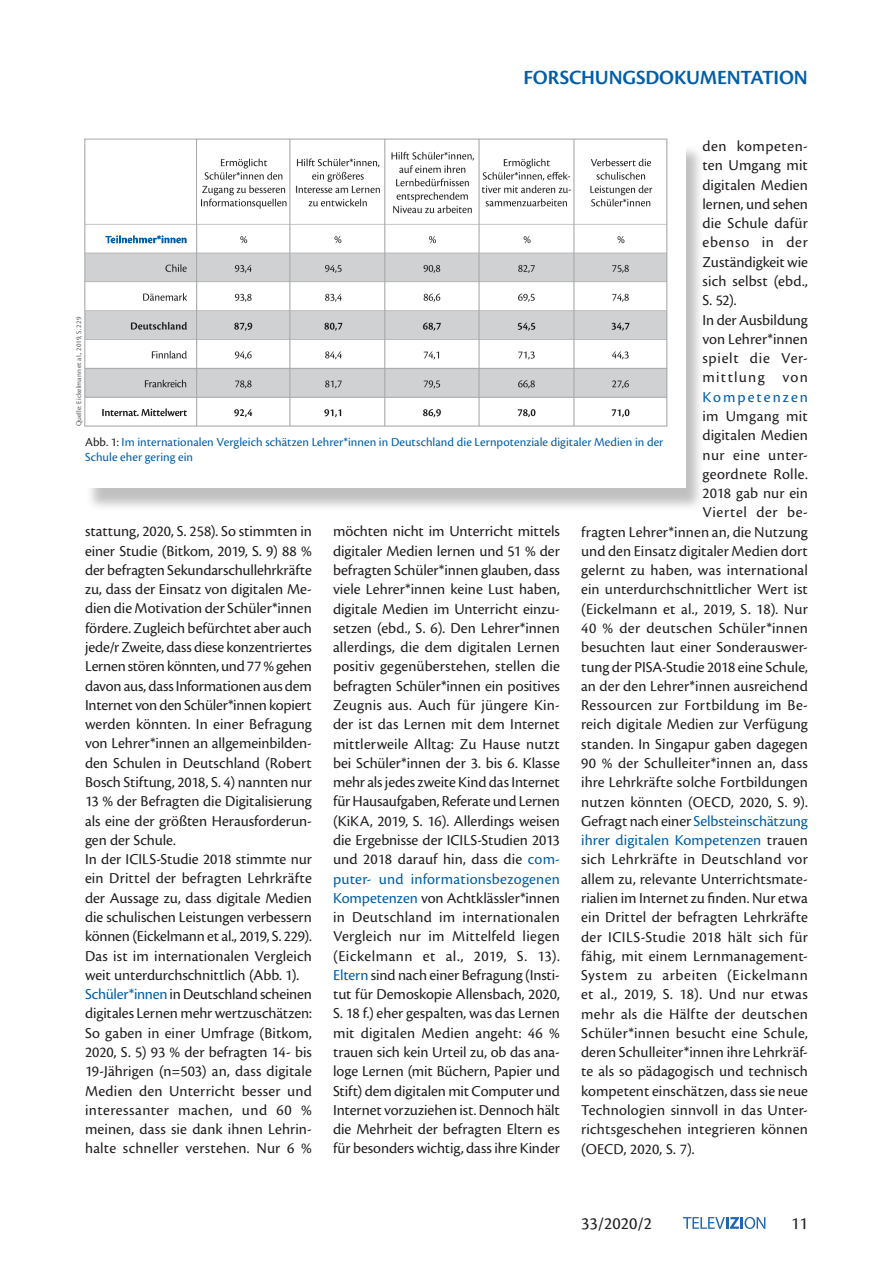
<style>
.page{position:relative;width:893px;height:1263px;background:#fff}
.page>*{position:absolute;margin:0;border:0;box-sizing:border-box;transform-origin:0 0}
.t1{font:600 21px "Cronos Pro";letter-spacing:-.005em;color:#005ea8}
.t2{font:18px "Cronos Pro";color:#231f20}
.t3{font:15.75px/19.4px "Cronos Pro";letter-spacing:.005em;color:#231f20}
.t4{font:15.75px "Cronos Pro";letter-spacing:.005em;color:#005ea8}
.t5{font:15.75px "Cronos Pro";letter-spacing:.04em;color:#231f20}
.t6{font:15.75px "Cronos Pro";letter-spacing:.03em;color:#231f20}
.t7{font:15.75px "Cronos Pro";letter-spacing:.13em;color:#005ea8}
.t8{font:12.75px/15.3px "Cronos Pro";letter-spacing:.005em;color:#005ea8}
.t9{font:7.5px "Cronos Pro";letter-spacing:.015em;color:#57585a}
.s1{color:#231f20}
.s2{color:#005ea8}
</style>
<div class="page">
<svg style="left:683px;top:1217px;width:82px;height:12px"></svg>
<div style="left:86px;top:145px;width:619px;height:366px;background:#231f20;opacity:.28"></div>
<div style="left:85px;top:140px;width:600px;height:348px;background:#fff"></div>
<img style="left:84px;top:138px;width:584px;height:289px">
<h1 class="t1" style="left:523px;top:65px;width:286px">FORSCHUNGSDOKUMENTATION</h1>
<p class="t3" style="left:702px;top:136px;width:107px">den kompeten&shy;ten Umgang mit digitalen Medien lernen, und sehen die Schule dafür ebenso in der<br>Zuständigkeit wie sich selbst (ebd.,<br>S. 52).<br>In der Ausbildung von Lehrer*innen spielt die Ver&shy;mittlung von</p>
<p class="t7" style="left:702px;top:388px;width:107px">Kompetenzen</p>
<p class="t3" style="left:702px;top:406px;width:107px">im Umgang mit</p>
<p class="t3" style="left:702px;top:426px;width:107px">digitalen Medien</p>
<p class="t6" style="left:702px;top:445px;width:107px">nur eine unter-</p>
<p class="t3" style="left:702px;top:464px;width:107px">geordnete Rolle.</p>
<p class="t3" style="left:702px;top:483px;width:107px">2018 gab nur ein</p>
<p class="t5" style="left:702px;top:503px;width:107px">Viertel der be-</p>
<p class="t3" style="left:581px;top:522px;width:228px">fragten Lehrer*innen an, die Nutzung</p>
<p class="t3" style="left:581px;top:541px;width:228px">und den Einsatz digitaler Medien dort</p>
<p class="t3" style="left:581px;top:561px;width:228px">gelernt zu haben, was international</p>
<p class="t3" style="left:581px;top:580px;width:228px">ein unterdurchschnittlicher Wert ist</p>
<p class="t3" style="left:581px;top:599px;width:228px">(Eickelmann et al., 2019, S. 18). Nur</p>
<p class="t3" style="left:581px;top:618px;width:228px">40 % der deutschen Schüler*innen</p>
<p class="t3" style="left:581px;top:638px;width:228px">besuchten laut einer Sonderauswer-</p>
<p class="t3" style="left:581px;top:657px;width:228px">tung der PISA-Studie 2018 eine Schule,</p>
<p class="t3" style="left:581px;top:676px;width:228px">an der den Lehrer*innen ausreichend</p>
<p class="t3" style="left:581px;top:696px;width:228px">Ressourcen zur Fortbildung im Be-</p>
<p class="t3" style="left:581px;top:715px;width:228px">reich digitale Medien zur Verfügung</p>
<p class="t3" style="left:581px;top:734px;width:228px">standen. In Singapur gaben dagegen</p>
<p class="t3" style="left:581px;top:753px;width:228px">90 % der Schulleiter*innen an, dass</p>
<p class="t3" style="left:581px;top:773px;width:228px">ihre Lehrkräfte solche Fortbildungen</p>
<p class="t3" style="left:581px;top:792px;width:228px">nutzen könnten (OECD, 2020, S. 9).</p>
<p class="t4" style="left:581px;top:812px;width:228px"><span class="s1">Gefragt nach einer</span> Selbsteinschätzung</p>
<p class="t4" style="left:581px;top:831px;width:228px">ihrer digitalen Kompetenzen <span class="s1">trauen</span></p>
<p class="t3" style="left:581px;top:850px;width:228px">sich Lehrkräfte in Deutschland vor</p>
<p class="t3" style="left:581px;top:869px;width:228px">allem zu, relevante Unterrichtsmate-</p>
<p class="t3" style="left:581px;top:888px;width:228px">rialien im Internet zu finden. Nur etwa</p>
<p class="t3" style="left:581px;top:908px;width:228px">ein Drittel der befragten Lehrkräfte</p>
<p class="t3" style="left:581px;top:927px;width:228px">der ICILS-Studie 2018 hält sich für</p>
<p class="t3" style="left:581px;top:946px;width:228px">fähig, mit einem Lernmanagement-</p>
<p class="t5" style="left:581px;top:966px;width:228px">System zu arbeiten (Eickelmann</p>
<p class="t3" style="left:581px;top:985px;width:228px">et al., 2019, S. 18). Und nur etwas</p>
<p class="t3" style="left:581px;top:1004px;width:228px">mehr als die Hälfte der deutschen</p>
<p class="t3" style="left:581px;top:1023px;width:228px">Schüler*innen besucht eine Schule,</p>
<p class="t3" style="left:581px;top:1043px;width:228px">deren Schulleiter*innen ihre Lehrkräf-</p>
<p class="t3" style="left:581px;top:1062px;width:228px">te als so pädagogisch und technisch</p>
<p class="t3" style="left:581px;top:1081px;width:228px">kompetent einschätzen, dass sie neue</p>
<p class="t3" style="left:581px;top:1100px;width:228px">Technologien sinnvoll in das Unter-</p>
<p class="t3" style="left:581px;top:1120px;width:228px">richtsgeschehen integrieren können</p>
<p class="t3" style="left:581px;top:1139px;width:115px">(OECD, 2020, S. 7).</p>
<p class="t9" style="left:75px;top:426px;width:111px;rotate:-90deg">Quelle: Eickelmann et aI., 2019, S. 229</p>
<p class="t8" style="left:85px;top:434px;width:580px"><span class="s1">Abb. 1:</span> Im internationalen Vergleich schätzen Lehrer*innen in Deutschland die Lernpotenziale digitaler Medien in der<br>Schule eher gering ein</p>
<p class="t3" style="left:85px;top:522px;width:228px">stattung, 2020, S. 258). So stimmten in einer Studie (Bitkom, 2019, S. 9) 88 % der befragten Sekundarschullehrkräfte zu, dass der Einsatz von digitalen Me&shy;dien die Motivation der Schüler*innen fördere. Zugleich befürchtet aber auch jede/r Zweite, dass diese konzentriertes Lernen stören könnten, und 77 % gehen davon aus, dass Informationen aus dem Internet von den Schüler*innen kopiert werden könnten. In einer Befragung von Lehrer*innen an allgemeinbilden&shy;den Schulen in Deutschland (Robert Bosch Stiftung, 2018, S. 4) nannten nur 13 % der Befragten die Digitalisierung als eine der größten Herausforderun&shy;gen der Schule.<br>In der ICILS-Studie 2018 stimmte nur ein Drittel der befragten Lehrkräfte der Aussage zu, dass digitale Medien die schulischen Leistungen verbessern können (Eickelmann et al., 2019, S. 229).<br>Das ist im internationalen Vergleich weit unterdurchschnittlich (Abb. 1).<br><span class="s2">Schüler*innen</span> in Deutschland scheinen digitales Lernen mehr wertzuschätzen:<br>So gaben in einer Umfrage (Bitkom, 2020, S. 5) 93 % der befragten 14- bis 19-Jährigen (n=503) an, dass digitale Medien den Unterricht besser und interessanter machen, und 60 % meinen, dass sie dank ihnen Lehrin&shy;halte schneller verstehen. Nur 6 %</p>
<p class="t3" style="left:333px;top:522px;width:228px;text-align:justify">möchten nicht im Unterricht mittels digitaler Medien lernen und 51 % der befragten Schüler*innen glauben, dass viele Lehrer*innen keine Lust haben, digitale Medien im Unterricht einzu&shy;setzen (ebd., S. 6). Den Lehrer*innen allerdings, die dem digitalen Lernen positiv gegenüberstehen, stellen die befragten Schüler*innen ein positives Zeugnis aus. Auch für jüngere Kin&shy;der ist das Lernen mit dem Internet mittlerweile Alltag: Zu Hause nutzt bei Schüler*innen der 3. bis 6. Klasse mehr als jedes zweite Kind das Internet für Hausaufgaben, Referate und Lernen (KiKA, 2019, S. 16). Allerdings weisen die Ergebnisse der ICILS-Studien 2013 und 2018 darauf hin, dass die <span class="s2">com&shy;puter- und informationsbezogenen Kompetenzen</span> von Achtklässler*innen in Deutschland im internationalen Vergleich nur im Mittelfeld liegen (Eickelmann et al., 2019, S. 13).<br><span class="s2">Eltern</span> sind nach einer Befragung (Insti&shy;tut für Demoskopie Allensbach, 2020, S. 18 f.) eher gespalten, was das Lernen mit digitalen Medien angeht: 46 % trauen sich kein Urteil zu, ob das ana&shy;loge Lernen (mit Büchern, Papier und Stift) dem digitalen mit Computer und Internet vorzuziehen ist. Dennoch hält die Mehrheit der befragten Eltern es für besonders wichtig, dass ihre Kinder</p>
<p class="t2" style="left:581px;top:1213px;width:73px">33/2020/2</p>
<p class="t2" style="left:791px;top:1213px;width:18px">11</p>
</div>
